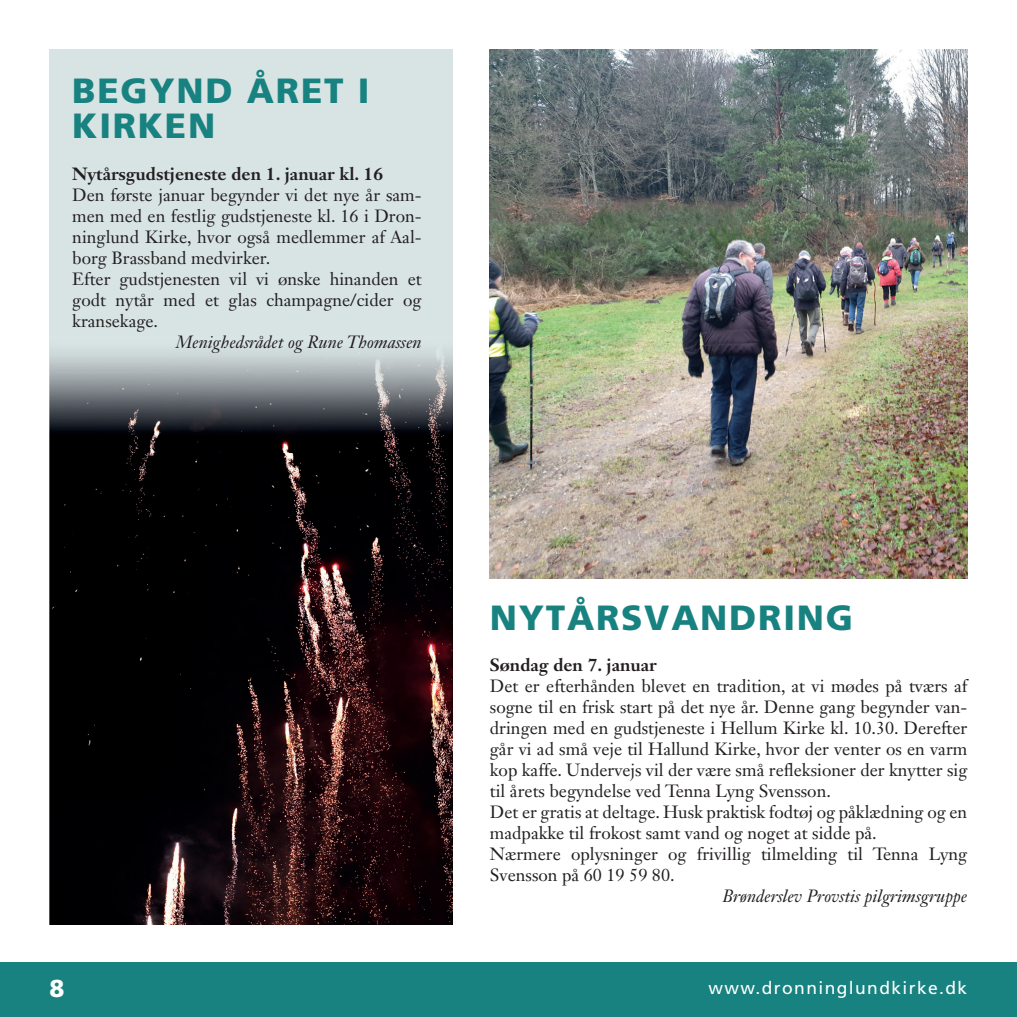
<style>
.page{position:relative;width:1017px;height:1017px;background:#fff}
.page>*{position:absolute;margin:0;border:0;box-sizing:border-box;transform-origin:0 0}
.t1{font:900 35px/35px "Frutiger";letter-spacing:.05em;color:#188280}
.t2{font:900 24.5px "Frutiger";color:#fff}
.t3{font:17.5px/21px "Janson Text LT Std";color:#231f20}
.t4{font:italic 17.5px "Janson Text LT Std";color:#231f20}
.t5{font:700 17.5px "Janson Text LT Std";color:#231f20}
.t6{font:17.5px "Frutiger";letter-spacing:.08em;color:#fff}
</style>
<div class="page">
<div style="left:0;top:962px;width:1017px;height:55px;background:#188280"></div>
<div style="left:50px;top:50px;width:403px;height:874px;background:#d8e4e4"></div>
<img style="left:50px;top:351px;width:403px;height:573px">
<img style="left:490px;top:50px;width:477px;height:529px">
<h1 class="t1" style="left:72px;top:72px;width:299px">BEGYND ÅRET I<br>KIRKEN</h1>
<p class="t5" style="left:72px;top:162px;width:312px">Nytårsgudstjeneste den 1. januar kl. 16</p>
<p class="t3" style="left:72px;top:184px;width:351px">Den første januar begynder vi det nye år sam&shy;men med en festlig gudstjeneste kl. 16 i Dron&shy;ninglund Kirke, hvor også medlemmer af Aal&shy;borg Brassband medvirker.<br>Efter gudstjenesten vil vi ønske hinanden et godt nytår med et glas champagne/cider og kransekage.</p>
<p class="t4" style="left:176px;top:331px;width:247px">Menighedsrådet og Rune Thomassen</p>
<h1 class="t1" style="left:490px;top:599px;width:365px">NYTÅRSVANDRING</h1>
<p class="t5" style="left:490px;top:653px;width:168px">Søndag den 7. januar</p>
<p class="t3" style="left:490px;top:675px;width:479px">Det er efterhånden blevet en tradition, at vi mødes på tværs af sogne til en frisk start på det nye år. Denne gang begynder van&shy;dringen med en gudstjeneste i Hellum Kirke kl. 10.30. Derefter går vi ad små veje til Hallund Kirke, hvor der venter os en varm kop kaffe. Undervejs vil der være små refleksioner der knytter sig til årets begyndelse ved Tenna Lyng Svensson.<br>Det er gratis at deltage. Husk praktisk fodtøj og påklædning og en madpakke til frokost samt vand og noget at sidde på.<br>Nærmere oplysninger og frivillig tilmelding til Tenna Lyng Svensson på 60 19 59 80.</p>
<p class="t4" style="left:722px;top:885px;width:246px">Brønderslev Provstis pilgrimsgruppe</p>
<h2 class="t2" style="left:50px;top:974px;width:16px">8</h2>
<p class="t6" style="left:709px;top:978px;width:260px">www.dronninglundkirke.dk</p>
</div>
